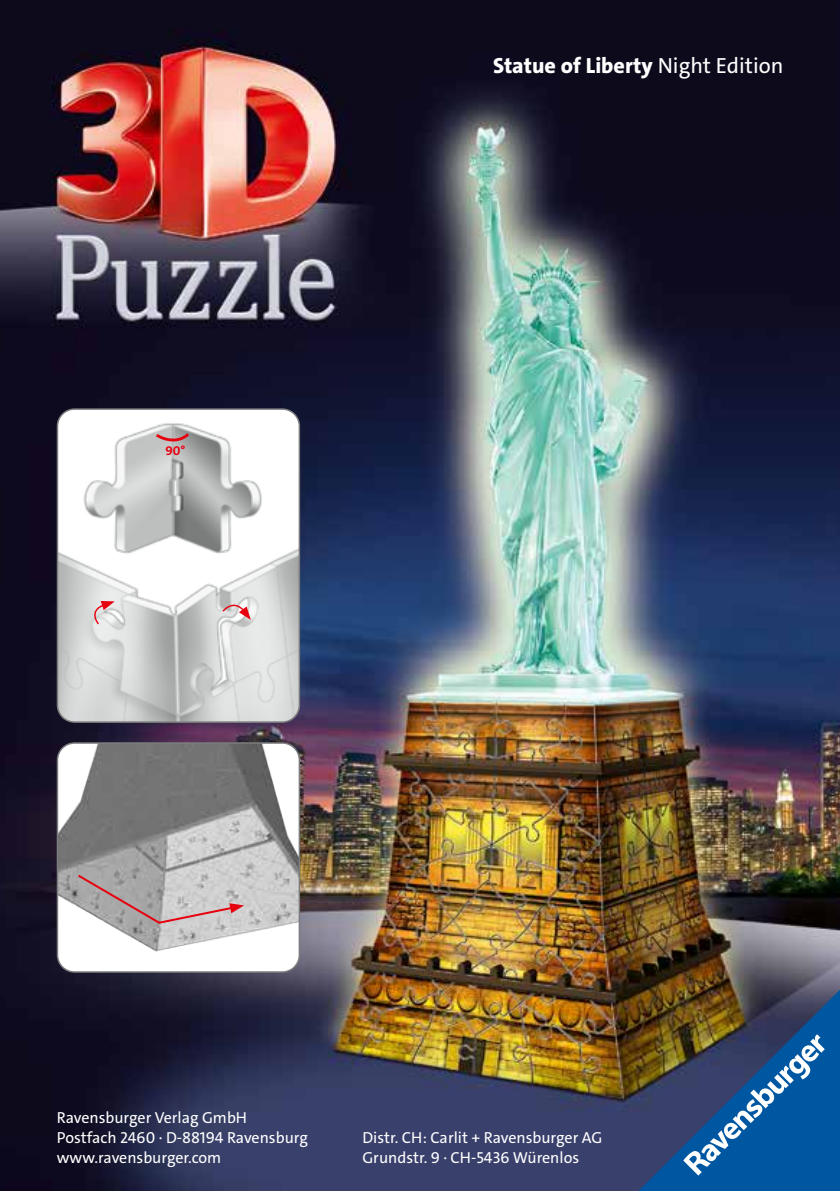
<style>
.page{position:relative;width:840px;height:1191px;background:#fff}
.page>*{position:absolute;margin:0;border:0;box-sizing:border-box;transform-origin:0 0}
.t1{font:800 22px "The Sans C4 s";color:#fff}
.t2{font:16px/20px "The Sans C4 s";color:#fff}
.t3{font:700 12.8px "The Sans C4 s";color:#e7000e}
.s1{font-weight:400}
</style>
<div class="page">
<img style="left:0;top:0;width:839px;height:1191px">
<img style="left:57px;top:743px;width:242px;height:229px">
<div style="left:57px;top:742px;width:243px;height:230px;border:2px solid #7b7c7d;border-radius:17px"></div>
<div style="left:57px;top:409px;width:242px;height:313px;background:#fff;border-radius:17px"></div>
<img style="left:57px;top:549px;width:242px;height:173px">
<div style="left:57px;top:408px;width:243px;height:315px;border:2px solid #7b7c7d;border-radius:17px"></div>
<img style="left:76px;top:423px;width:197px;height:134px">
<svg style="left:154px;top:430px;width:38px;height:17px"></svg>
<svg style="left:87px;top:601px;width:28px;height:24px"></svg>
<svg style="left:221px;top:597px;width:30px;height:23px"></svg>
<svg style="left:76px;top:873px;width:168px;height:51px;background:#bdb2b3"></svg>
<img style="left:619px;top:971px;width:220px;height:220px">
<svg style="left:683px;top:1034px;width:141px;height:141px;background:#2b6095"></svg>
<p class="t3" style="left:165px;top:442px;width:21px">90°</p>
<h1 class="t1" style="left:493px;top:51px;width:291px">Statue of Liberty <span class="s1">Night Edition</span></h1>
<p class="t2" style="left:57px;top:1107px;width:252px">Ravensburger Verlag GmbH<br>Postfach 2460 ∙ D-88194 Ravensburg www.ravensburger.com</p>
<p class="t2" style="left:362px;top:1127px;width:241px">Distr. CH: Carlit + Ravensburger AG<br>Grundstr. 9 ∙ CH-5436 Würenlos</p>
</div>
